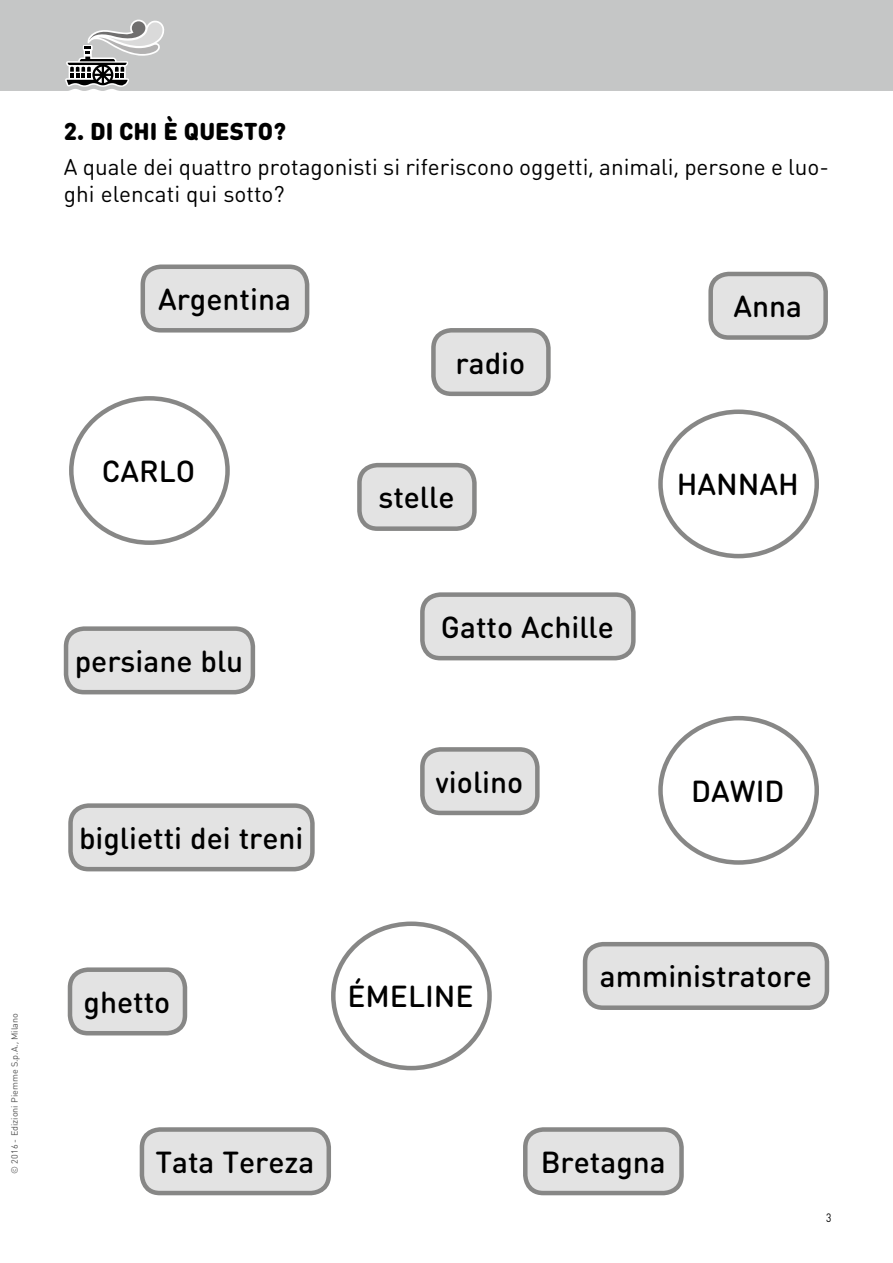
<style>
.page{position:relative;width:893px;height:1263px;background:#fff}
.page>*{position:absolute;margin:0;border:0;box-sizing:border-box;transform-origin:0 0}
.t1{font:500 30px "DIN Round Pro";color:#000}
.t2{font:900 24px "DIN Round Pro";color:#000}
.t3{font:22.5px/27px "DIN Round Pro";color:#000}
.t4{font:12px "DIN Round Pro";color:#000;scale:.85 1}
.t5{font:9px "DIN Round Pro";color:#565656}
</style>
<div class="page">
<div style="left:0;top:0;width:893px;height:91px;background:#c5c6c6"></div>
<svg style="left:65px;top:20px;width:100px;height:67px;background:#b2b2b2"></svg>
<div style="left:143px;top:267px;width:164px;height:63px;background:#e3e3e3;border-radius:18px"></div>
<div style="left:141px;top:264px;width:168px;height:69px;border:4px solid #878786;border-radius:18px"></div>
<div style="left:711px;top:274px;width:115px;height:63px;background:#e3e3e3;border-radius:18px"></div>
<div style="left:708px;top:272px;width:120px;height:68px;border:4px solid #878786;border-radius:18px"></div>
<div style="left:433px;top:330px;width:115px;height:64px;background:#e3e3e3;border-radius:18px"></div>
<div style="left:431px;top:328px;width:120px;height:68px;border:4px solid #878786;border-radius:18px"></div>
<div style="left:359px;top:465px;width:115px;height:64px;background:#e3e3e3;border-radius:18px"></div>
<div style="left:357px;top:463px;width:120px;height:68px;border:4px solid #878786;border-radius:18px"></div>
<div style="left:66px;top:629px;width:187px;height:63px;background:#e3e3e3;border-radius:18px"></div>
<div style="left:64px;top:626px;width:191px;height:68px;border:4px solid #878786;border-radius:18px"></div>
<div style="left:422px;top:595px;width:211px;height:63px;background:#e3e3e3;border-radius:18px"></div>
<div style="left:420px;top:592px;width:216px;height:68px;border:4px solid #878786;border-radius:18px"></div>
<div style="left:71px;top:806px;width:241px;height:63px;background:#e3e3e3;border-radius:18px"></div>
<div style="left:68px;top:803px;width:247px;height:68px;border:4px solid #878786;border-radius:18px"></div>
<div style="left:585px;top:944px;width:242px;height:64px;background:#e3e3e3;border-radius:18px"></div>
<div style="left:583px;top:942px;width:246px;height:68px;border:4px solid #878786;border-radius:18px"></div>
<div style="left:422px;top:749px;width:115px;height:64px;background:#e3e3e3;border-radius:18px"></div>
<div style="left:420px;top:747px;width:120px;height:68px;border:4px solid #878786;border-radius:18px"></div>
<div style="left:70px;top:970px;width:115px;height:63px;background:#e3e3e3;border-radius:18px"></div>
<div style="left:68px;top:967px;width:119px;height:68px;border:4px solid #878786;border-radius:18px"></div>
<div style="left:142px;top:1129px;width:187px;height:64px;background:#e3e3e3;border-radius:18px"></div>
<div style="left:140px;top:1127px;width:191px;height:68px;border:4px solid #878786;border-radius:18px"></div>
<div style="left:525px;top:1129px;width:156px;height:64px;background:#e3e3e3;border-radius:18px"></div>
<div style="left:523px;top:1127px;width:161px;height:68px;border:4px solid #878786;border-radius:18px"></div>
<div style="left:69px;top:396px;width:161px;height:149px;border:4px solid #878786;border-radius:50%"></div>
<div style="left:658px;top:409px;width:161px;height:149px;border:4px solid #878786;border-radius:50%"></div>
<div style="left:658px;top:716px;width:161px;height:149px;border:4px solid #878786;border-radius:50%"></div>
<div style="left:331px;top:921px;width:161px;height:149px;border:4px solid #878786;border-radius:50%"></div>
<p class="t5" style="left:8px;top:1174px;width:162px;rotate:-90deg">© 2016 - Edizioni Piemme S.p.A., Milano</p>
<p class="t2" style="left:64px;top:113px;width:224px">2. DI CHI È QUESTO?</p>
<p class="t3" style="left:64px;top:153px;width:767px">A quale dei quattro protagonisti si riferiscono oggetti, animali, persone e luo&shy;ghi elencati qui sotto?</p>
<p class="t1" style="left:158px;top:279px;width:134px">Argentina</p>
<p class="t1" style="left:733px;top:286px;width:70px">Anna</p>
<p class="t1" style="left:456px;top:342px;width:71px">radio</p>
<p class="t1" style="left:102px;top:451px;width:95px">CARLO</p>
<p class="t1" style="left:75px;top:641px;width:170px">persiane blu</p>
<p class="t1" style="left:79px;top:817px;width:226px">biglietti dei treni</p>
<p class="t1" style="left:84px;top:982px;width:88px">ghetto</p>
<p class="t1" style="left:378px;top:477px;width:78px">stelle</p>
<p class="t1" style="left:441px;top:607px;width:174px">Gatto Achille</p>
<p class="t1" style="left:435px;top:761px;width:89px">violino</p>
<p class="t1" style="left:677px;top:464px;width:124px">HANNAH</p>
<p class="t1" style="left:691px;top:770px;width:95px">DAWID</p>
<p class="t1" style="left:347px;top:976px;width:128px">ÉMELINE</p>
<p class="t1" style="left:600px;top:956px;width:213px">amministratore</p>
<p class="t1" style="left:155px;top:1141px;width:160px">Tata Tereza</p>
<p class="t1" style="left:541px;top:1141px;width:127px">Bretagna</p>
<p class="t4" style="left:826px;top:1210px;width:8px">3</p>
</div>
